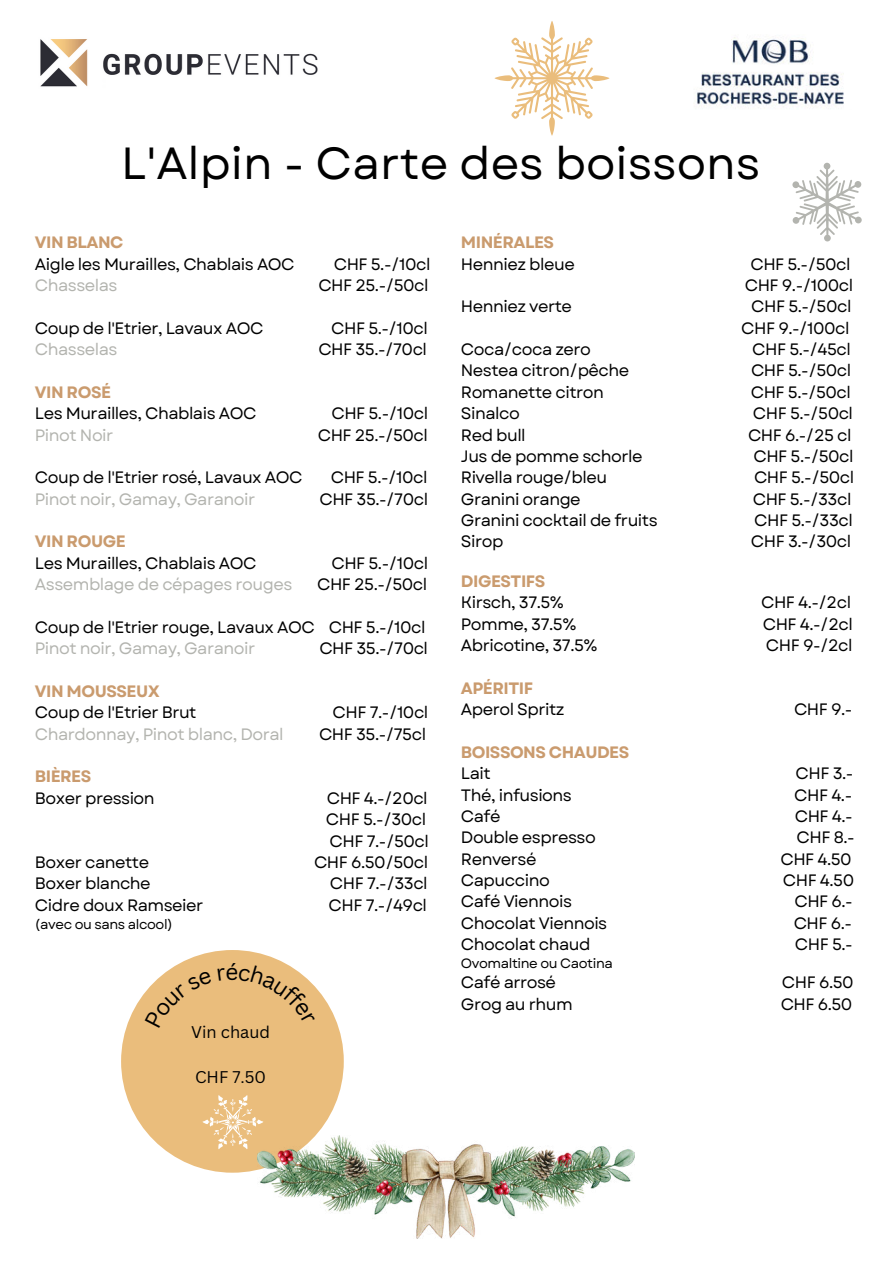
<style>
.page{position:relative;width:893px;height:1264px;background:#fff}
.page>*{position:absolute;margin:0;border:0;box-sizing:border-box;transform-origin:0 0}
.t1{font:45px "Garet";color:#000}
.t2{font:16.5px/21.3px "Garet";letter-spacing:-.03em;color:#000;text-align:center}
.t3{font:16.5px "Garet";letter-spacing:-.03em;color:#b3b4af}
.t4{font:700 16.5px "Garet";letter-spacing:-.03em;color:#ca9b6e}
.t5{font:16.5px "Canva Sans";color:#000}
.t6{font:13.5px "Garet";letter-spacing:-.03em;color:#000}
</style>
<div class="page">
<div style="left:121px;top:950px;width:223px;height:222px;background:#eabd7c;border-radius:50%"></div>
<svg style="left:202px;top:1095px;width:61px;height:54px"></svg>
<svg style="left:792px;top:163px;width:69px;height:78px"></svg>
<svg style="left:494px;top:21px;width:115px;height:115px"></svg>
<img style="left:40px;top:39px;width:278px;height:48px">
<img style="left:697px;top:37px;width:147px;height:72px">
<img style="left:258px;top:1135px;width:376px;height:102px">
<svg style="left:145px;top:962px;width:170px;height:31px"></svg>
<h1 class="t1" style="left:121px;top:135px;width:640px">L'Alpin - Carte des boissons</h1>
<p class="t4" style="left:35px;top:232px;width:90px">VIN BLANC</p>
<p class="t2" style="left:35px;top:254px;width:261px">Aigle les Murailles, Chablais AOC</p>
<p class="t2" style="left:334px;top:254px;width:98px">CHF 5.-/10cl</p>
<p class="t3" style="left:35px;top:275px;width:84px">Chasselas</p>
<p class="t2" style="left:318px;top:275px;width:112px">CHF 25.-/50cl</p>
<p class="t2" style="left:35px;top:318px;width:230px">Coup de l'Etrier, Lavaux AOC</p>
<p class="t2" style="left:331px;top:318px;width:98px">CHF 5.-/10cl</p>
<p class="t3" style="left:35px;top:339px;width:84px">Chasselas</p>
<p class="t2" style="left:318px;top:339px;width:110px">CHF 35.-/70cl</p>
<p class="t4" style="left:35px;top:382px;width:78px">VIN ROSÉ</p>
<p class="t2" style="left:35px;top:403px;width:223px">Les Murailles, Chablais AOC</p>
<p class="t2" style="left:331px;top:403px;width:98px">CHF 5.-/10cl</p>
<p class="t3" style="left:35px;top:424px;width:80px">Pinot Noir</p>
<p class="t2" style="left:318px;top:424px;width:112px">CHF 25.-/50cl</p>
<p class="t2" style="left:35px;top:467px;width:269px">Coup de l'Etrier rosé, Lavaux AOC</p>
<p class="t2" style="left:331px;top:467px;width:98px">CHF 5.-/10cl</p>
<p class="t3" style="left:35px;top:488px;width:222px">Pinot noir, Gamay, Garanoir</p>
<p class="t2" style="left:319px;top:489px;width:110px">CHF 35.-/70cl</p>
<p class="t4" style="left:35px;top:531px;width:92px">VIN ROUGE</p>
<p class="t2" style="left:35px;top:553px;width:223px">Les Murailles, Chablais AOC</p>
<p class="t2" style="left:331px;top:553px;width:98px">CHF 5.-/10cl</p>
<p class="t3" style="left:35px;top:574px;width:259px">Assemblage de cépages rouges</p>
<p class="t2" style="left:317px;top:574px;width:112px">CHF 25.-/50cl</p>
<p class="t2" style="left:35px;top:617px;width:392px">Coup de l'Etrier rouge, Lavaux AOC CHF 5.-/10cl</p>
<p class="t3" style="left:35px;top:638px;width:222px">Pinot noir, Gamay, Garanoir</p>
<p class="t2" style="left:319px;top:638px;width:110px">CHF 35.-/70cl</p>
<p class="t4" style="left:35px;top:681px;width:126px">VIN MOUSSEUX</p>
<p class="t2" style="left:35px;top:702px;width:163px">Coup de l'Etrier Brut</p>
<p class="t2" style="left:332px;top:702px;width:97px">CHF 7.-/10cl</p>
<p class="t3" style="left:35px;top:723px;width:250px">Chardonnay, Pinot blanc, Doral</p>
<p class="t2" style="left:319px;top:723px;width:109px">CHF 35.-/75cl</p>
<p class="t4" style="left:35px;top:766px;width:58px">BIÈRES</p>
<p class="t2" style="left:35px;top:788px;width:121px">Boxer pression</p>
<p class="t2" style="left:326px;top:788px;width:104px;text-align:left">CHF 4.-/20cl<br>CHF 5.-/30cl<br>CHF 7.-/50cl</p>
<p class="t2" style="left:35px;top:852px;width:116px">Boxer canette</p>
<p class="t2" style="left:314px;top:852px;width:116px">CHF 6.50/50cl</p>
<p class="t2" style="left:35px;top:873px;width:117px">Boxer blanche</p>
<p class="t2" style="left:330px;top:873px;width:99px">CHF 7.-/33cl</p>
<p class="t2" style="left:35px;top:894px;width:170px">Cidre doux Ramseier</p>
<p class="t2" style="left:328px;top:894px;width:100px">CHF 7.-/49cl</p>
<p class="t6" style="left:35px;top:915px;width:139px">(avec ou sans alcool)</p>
<p class="t5" style="left:191px;top:1022px;width:80px">Vin chaud</p>
<p class="t5" style="left:195px;top:1067px;width:73px">CHF 7.50</p>
<p class="t4" style="left:461px;top:232px;width:95px">MINÉRALES</p>
<p class="t2" style="left:461px;top:254px;width:115px">Henniez bleue</p>
<p class="t2" style="left:744px;top:254px;width:110px">CHF 5.-/50cl<br>CHF 9.-/100cl</p>
<p class="t2" style="left:461px;top:296px;width:113px">Henniez verte</p>
<p class="t2" style="left:741px;top:296px;width:112px;text-align:right">CHF 5.-/50cl<br>CHF 9.-/100cl</p>
<p class="t2" style="left:461px;top:339px;width:132px">Coca/coca zero</p>
<p class="t2" style="left:752px;top:339px;width:100px">CHF 5.-/45cl</p>
<p class="t2" style="left:461px;top:360px;width:170px">Nestea citron/pêche</p>
<p class="t2" style="left:751px;top:360px;width:102px">CHF 5.-/50cl</p>
<p class="t2" style="left:461px;top:382px;width:144px">Romanette citron</p>
<p class="t2" style="left:750px;top:382px;width:102px">CHF 5.-/50cl</p>
<p class="t2" style="left:461px;top:403px;width:60px">Sinalco</p>
<p class="t2" style="left:752px;top:403px;width:102px">CHF 5.-/50cl</p>
<p class="t2" style="left:461px;top:424px;width:66px">Red bull</p>
<p class="t2" style="left:748px;top:424px;width:105px">CHF 6.-/25 cl</p>
<p class="t2" style="left:461px;top:446px;width:183px">Jus de pomme schorle</p>
<p class="t2" style="left:753px;top:446px;width:102px">CHF 5.-/50cl</p>
<p class="t2" style="left:461px;top:467px;width:148px">Rivella rouge/bleu</p>
<p class="t2" style="left:754px;top:467px;width:102px">CHF 5.-/50cl</p>
<p class="t2" style="left:461px;top:489px;width:121px">Granini orange</p>
<p class="t2" style="left:752px;top:489px;width:100px">CHF 5.-/33cl</p>
<p class="t2" style="left:461px;top:510px;width:198px">Granini cocktail de fruits</p>
<p class="t2" style="left:754px;top:510px;width:100px">CHF 5.-/33cl</p>
<p class="t2" style="left:461px;top:531px;width:44px">Sirop</p>
<p class="t2" style="left:750px;top:531px;width:102px">CHF 3.-/30cl</p>
<p class="t4" style="left:461px;top:571px;width:86px">DIGESTIFS</p>
<p class="t2" style="left:461px;top:592px;width:104px">Kirsch, 37.5%</p>
<p class="t2" style="left:761px;top:592px;width:91px">CHF 4.-/2cl</p>
<p class="t2" style="left:461px;top:613px;width:117px">Pomme, 37.5%</p>
<p class="t2" style="left:762px;top:613px;width:91px">CHF 4.-/2cl</p>
<p class="t2" style="left:461px;top:635px;width:138px">Abricotine, 37.5%</p>
<p class="t2" style="left:765px;top:635px;width:88px">CHF 9-/2cl</p>
<p class="t4" style="left:461px;top:677px;width:74px">APÉRITIF</p>
<p class="t2" style="left:461px;top:699px;width:105px">Aperol Spritz</p>
<p class="t2" style="left:794px;top:699px;width:60px">CHF 9.-</p>
<p class="t4" style="left:461px;top:741px;width:170px">BOISSONS CHAUDES</p>
<p class="t2" style="left:461px;top:763px;width:31px">Lait</p>
<p class="t2" style="left:795px;top:763px;width:59px">CHF 3.-</p>
<p class="t2" style="left:461px;top:784px;width:112px">Thé, infusions</p>
<p class="t2" style="left:794px;top:784px;width:59px">CHF 4.-</p>
<p class="t2" style="left:461px;top:806px;width:41px">Café</p>
<p class="t2" style="left:794px;top:806px;width:59px">CHF 4.-</p>
<p class="t2" style="left:461px;top:827px;width:136px">Double espresso</p>
<p class="t2" style="left:796px;top:827px;width:60px">CHF 8.-</p>
<p class="t2" style="left:461px;top:848px;width:77px">Renversé</p>
<p class="t2" style="left:780px;top:848px;width:73px">CHF 4.50</p>
<p class="t2" style="left:461px;top:870px;width:90px">Capuccino</p>
<p class="t2" style="left:782px;top:870px;width:73px">CHF 4.50</p>
<p class="t2" style="left:461px;top:891px;width:113px">Café Viennois</p>
<p class="t2" style="left:794px;top:891px;width:60px">CHF 6.-</p>
<p class="t2" style="left:461px;top:912px;width:148px">Chocolat Viennois</p>
<p class="t2" style="left:793px;top:912px;width:60px">CHF 6.-</p>
<p class="t2" style="left:461px;top:934px;width:131px">Chocolat chaud</p>
<p class="t2" style="left:794px;top:934px;width:59px">CHF 5.-</p>
<p class="t6" style="left:461px;top:955px;width:153px">Ovomaltine ou Caotina</p>
<p class="t2" style="left:461px;top:972px;width:97px">Café arrosé</p>
<p class="t2" style="left:781px;top:972px;width:73px">CHF 6.50</p>
<p class="t2" style="left:461px;top:993px;width:113px">Grog au rhum</p>
<p class="t2" style="left:780px;top:993px;width:73px">CHF 6.50</p>
</div>
